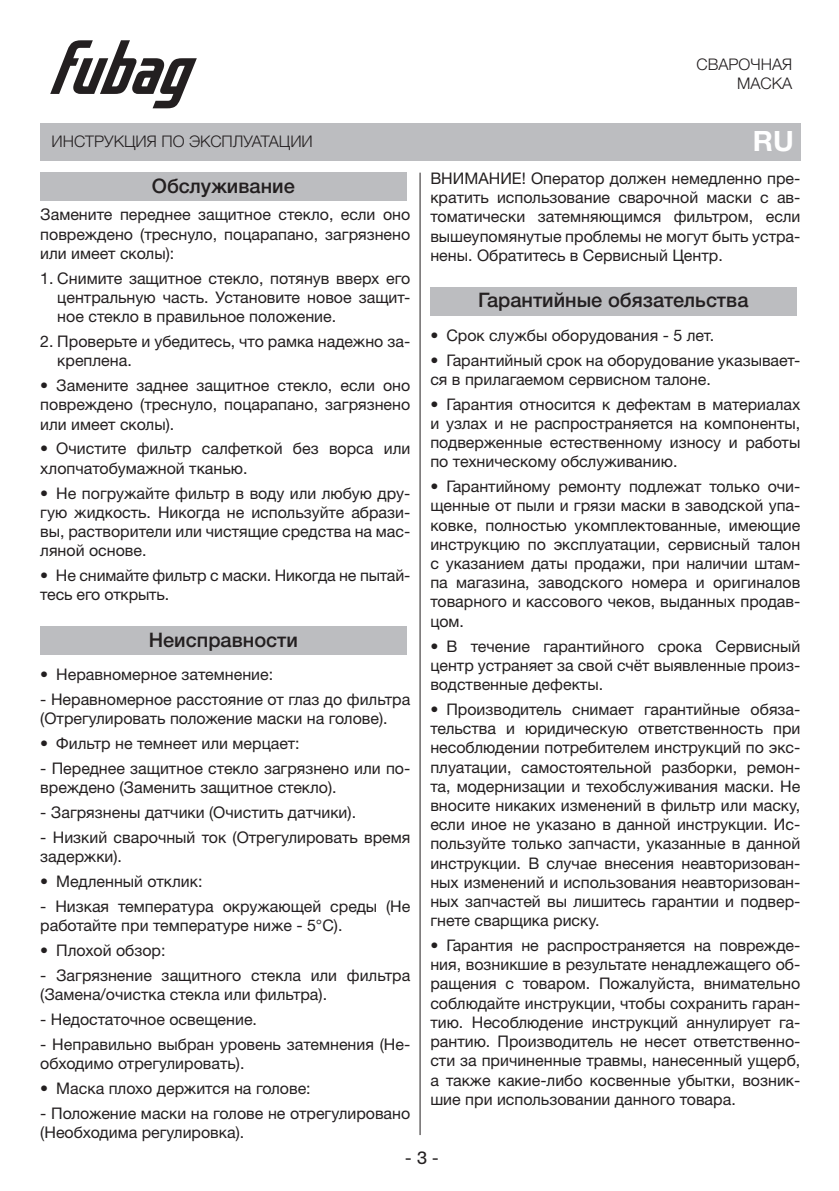
<style>
.page{position:relative;width:839px;height:1191px;background:#fff}
.page>*{position:absolute;margin:0;border:0;box-sizing:border-box;transform-origin:0 0}
.t1{font:700 28px "Helvetica Neue LTW1 G";color:#fff}
.t2{font:500 20px "Helvetica Neue LTW1 G";color:#231f20}
.t3{font:18px "Supria Sans";color:#231f20}
.t4{font:16px/19.2px "Helvetica Neue LTW1 G";color:#231f20}
.t5{font:300 16px/19.2px "Helvetica Neue LTW1 G";color:#231f20;text-align:right}
</style>
<div class="page">
<hr style="left:419px;top:173px;width:1px;height:961px;background:#231f20">
<svg style="left:50px;top:40px;width:147px;height:68px"></svg>
<div style="left:40px;top:123px;width:760px;height:38px;background:#bcbdc0"></div>
<div style="left:40px;top:173px;width:366px;height:28px;background:#bcbdc0"></div>
<div style="left:40px;top:626px;width:366px;height:29px;background:#bcbdc0"></div>
<div style="left:430px;top:287px;width:366px;height:29px;background:#bcbdc0"></div>
<p class="t5" style="left:696px;top:54px;width:97px">СВАРОЧНАЯ<br>МАСКА</p>
<p class="t5" style="left:52px;top:132px;width:262px">ИНСТРУКЦИЯ ПО ЭКСПЛУАТАЦИИ</p>
<h1 class="t1" style="left:752px;top:123px;width:42px">RU</h1>
<p class="t2" style="left:152px;top:173px;width:144px">Обслуживание</p>
<p class="t4" style="left:40px;top:205px;width:371px;text-align:justify">Замените переднее защитное стекло, если оно повреждено (треснуло, поцарапано, загрязнено или имеет сколы):</p>
<p class="t4" style="left:57px;top:268px;width:354px;text-align:justify;text-indent:-17px">1. Снимите защитное стекло, потянув вверх его центральную часть. Установите новое защит&shy;ное стекло в правильное положение.</p>
<p class="t4" style="left:57px;top:331px;width:354px;text-indent:-17px">2. Проверьте и убедитесь, что рамка надежно за&shy;креплена.</p>
<p class="t4" style="left:40px;top:376px;width:371px;text-align:justify">• Замените заднее защитное стекло, если оно повреждено (треснуло, поцарапано, загрязнено или имеет сколы).</p>
<p class="t4" style="left:40px;top:439px;width:371px">• Очистите фильтр салфеткой без ворса или хлопчатобумажной тканью.</p>
<p class="t4" style="left:40px;top:483px;width:371px;text-align:justify">• Не погружайте фильтр в воду или любую дру&shy;гую жидкость. Никогда не используйте абрази&shy;вы, растворители или чистящие средства на мас&shy;ляной основе.</p>
<p class="t4" style="left:40px;top:565px;width:371px">• Не снимайте фильтр с маски. Никогда не пытай&shy;тесь его открыть.</p>
<p class="t2" style="left:149px;top:627px;width:151px">Неисправности</p>
<p class="t4" style="left:40px;top:664px;width:234px">• Неравномерное затемнение:</p>
<p class="t4" style="left:40px;top:689px;width:371px">- Неравномерное расстояние от глаз до фильтра (Отрегулировать положение маски на голове).</p>
<p class="t4" style="left:40px;top:733px;width:261px">• Фильтр не темнеет или мерцает:</p>
<p class="t4" style="left:40px;top:758px;width:371px">- Переднее защитное стекло загрязнено или по&shy;вреждено (Заменить защитное стекло).</p>
<p class="t4" style="left:40px;top:802px;width:317px">- Загрязнены датчики (Очистить датчики).</p>
<p class="t4" style="left:40px;top:827px;width:371px">- Низкий сварочный ток (Отрегулировать время задержки).</p>
<p class="t4" style="left:40px;top:871px;width:164px">• Медленный отклик:</p>
<p class="t4" style="left:40px;top:896px;width:371px">- Низкая температура окружающей среды (Не работайте при температуре ниже - 5°C).</p>
<p class="t4" style="left:40px;top:940px;width:127px">• Плохой обзор:</p>
<p class="t4" style="left:40px;top:965px;width:371px">- Загрязнение защитного стекла или фильтра (Замена/очистка стекла или фильтра).</p>
<p class="t4" style="left:40px;top:1009px;width:218px">- Недостаточное освещение.</p>
<p class="t4" style="left:40px;top:1034px;width:371px">- Неправильно выбран уровень затемнения (Не&shy;обходимо отрегулировать).</p>
<p class="t4" style="left:40px;top:1078px;width:272px">• Маска плохо держится на голове:</p>
<p class="t4" style="left:40px;top:1103px;width:371px">- Положение маски на голове не отрегулировано (Необходима регулировка).</p>
<p class="t4" style="left:430px;top:169px;width:371px;text-align:justify">ВНИМАНИЕ! Оператор должен немедленно пре&shy;кратить использование сварочной маски с ав&shy;томатически затемняющимся фильтром, если вышеупомянутые проблемы не могут быть устра&shy;нены. Обратитесь в Сервисный Центр.</p>
<p class="t2" style="left:478px;top:288px;width:272px">Гарантийные обязательства</p>
<p class="t4" style="left:430px;top:325px;width:285px">• Срок службы оборудования - 5 лет.</p>
<p class="t4" style="left:430px;top:350px;width:371px">• Гарантийный срок на оборудование указывает&shy;ся в прилагаемом сервисном талоне.</p>
<p class="t4" style="left:430px;top:394px;width:371px;text-align:justify">• Гарантия относится к дефектам в материалах и узлах и не распространяется на компоненты, подверженные естественному износу и работы по техническому обслуживанию.</p>
<p class="t4" style="left:430px;top:477px;width:371px;text-align:justify">• Гарантийному ремонту подлежат только очи&shy;щенные от пыли и грязи маски в заводской упа&shy;ковке, полностью укомплектованные, имеющие инструкцию по эксплуатации, сервисный талон с указанием даты продажи, при наличии штам&shy;па магазина, заводского номера и оригиналов товарного и кассового чеков, выданных продав&shy;цом.</p>
<p class="t4" style="left:430px;top:636px;width:371px;text-align:justify">• В течение гарантийного срока Сервисный центр устраняет за свой счёт выявленные произ&shy;водственные дефекты.</p>
<p class="t4" style="left:430px;top:699px;width:371px;text-align:justify">• Производитель снимает гарантийные обяза&shy;тельства и юридическую ответственность при несоблюдении потребителем инструкций по экс&shy;плуатации, самостоятельной разборки, ремон&shy;та, модернизации и техобслуживания маски. Не вносите никаких изменений в фильтр или маску, если иное не указано в данной инструкции. Ис&shy;пользуйте только запчасти, указанные в данной инструкции. В случае внесения неавторизован&shy;ных изменений и использования неавторизован&shy;ных запчастей вы лишитесь гарантии и подвер&shy;гнете сварщика риску.</p>
<p class="t4" style="left:430px;top:935px;width:371px;text-align:justify">• Гарантия не распространяется на поврежде&shy;ния, возникшие в результате ненадлежащего об&shy;ращения с товаром. Пожалуйста, внимательно соблюдайте инструкции, чтобы сохранить гаран&shy;тию. Несоблюдение инструкций аннулирует га&shy;рантию. Производитель не несет ответственно&shy;сти за причиненные травмы, нанесенный ущерб, а также какие-либо косвенные убытки, возник&shy;шие при использовании данного товара.</p>
<p class="t3" style="left:405px;top:1147px;width:36px">- 3 -</p>
</div>
